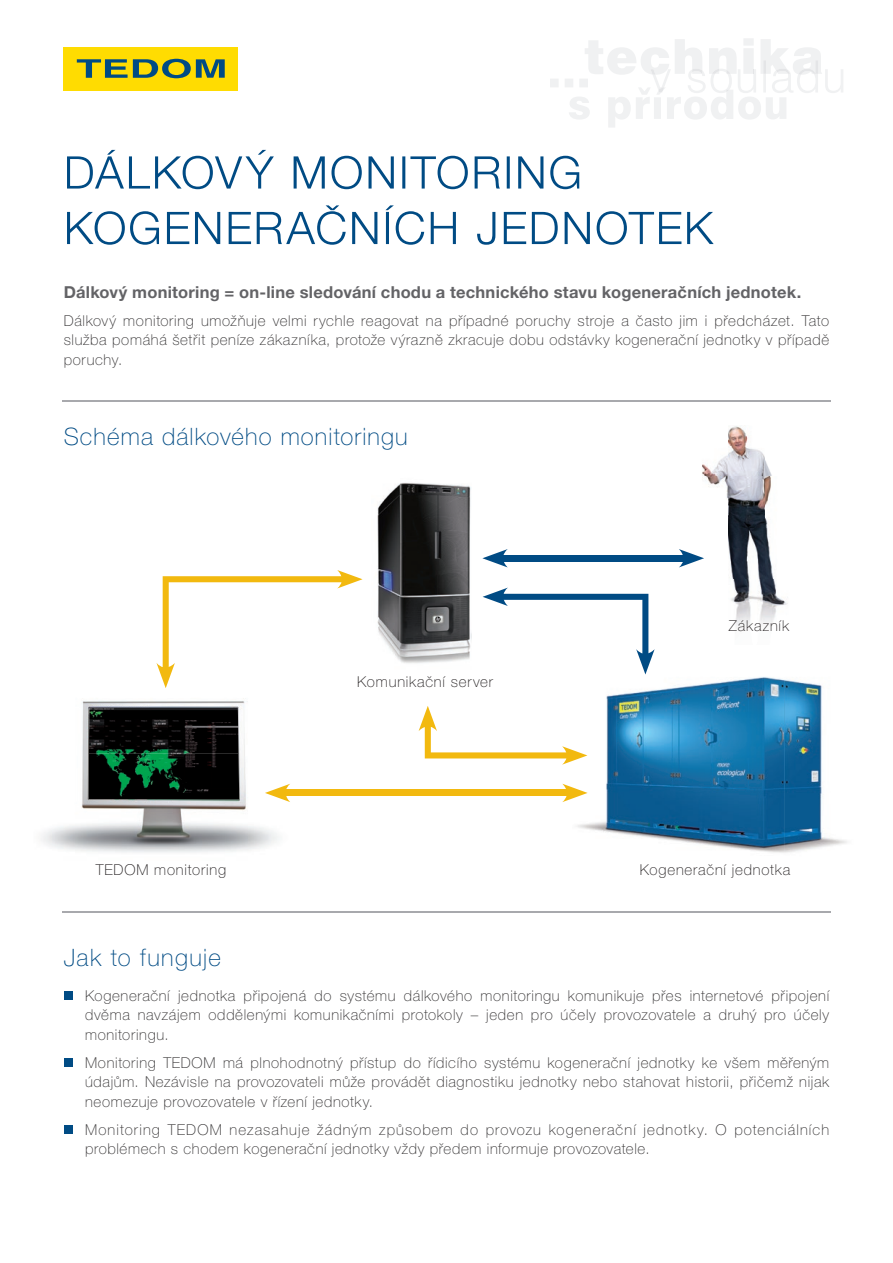
<style>
.page{position:relative;width:893px;height:1263px;background:#fff}
.page>*{position:absolute;margin:0;border:0;box-sizing:border-box;transform-origin:0 0}
.t1{font:100 24px "Helvetica Neue CE";letter-spacing:.045em;color:#004b84}
.t2{font:700 16.5px "Helvetica Neue CE";letter-spacing:.015em;color:#636366}
.t3{font:100 15px/19.5px "Helvetica Neue CE";letter-spacing:.045em;color:#312f30;text-align:justify}
.t4{font:100 15px "Helvetica Neue CE";letter-spacing:.055em;color:#231f20}
</style>
<div class="page">
<img style="left:41px;top:698px;width:261px;height:155px">
<img style="left:88px;top:708px;width:151px;height:92px">
<img style="left:549px;top:674px;width:298px;height:179px">
<img style="left:702px;top:426px;width:86px;height:202px">
<div style="left:280px;top:790px;width:293px;height:6px;background:#f2b90f"></div>
<svg style="left:265px;top:784px;width:25px;height:18px"></svg>
<svg style="left:562px;top:784px;width:26px;height:18px"></svg>
<div style="left:497px;top:555px;width:192px;height:6px;background:#004b84"></div>
<svg style="left:679px;top:549px;width:25px;height:18px"></svg>
<svg style="left:482px;top:549px;width:26px;height:18px"></svg>
<svg style="left:156px;top:570px;width:207px;height:118px"></svg>
<svg style="left:419px;top:706px;width:168px;height:59px"></svg>
<svg style="left:483px;top:588px;width:172px;height:86px"></svg>
<img style="left:377px;top:483px;width:95px;height:180px">
<div style="left:64px;top:47px;width:174px;height:43px;background:#ffdc01"></div>
<svg style="left:77px;top:59px;width:148px;height:19px"></svg>
<svg style="left:550px;top:38px;width:293px;height:89px"></svg>
<svg style="left:67px;top:205px;width:647px;height:40px"></svg>
<svg style="left:67px;top:150px;width:512px;height:39px"></svg>
<div style="left:64px;top:991px;width:8px;height:9px;background:#004b84"></div>
<div style="left:64px;top:1058px;width:8px;height:9px;background:#004b84"></div>
<div style="left:64px;top:1125px;width:8px;height:9px;background:#004b84"></div>
<hr style="left:62px;top:911px;width:769px;height:1px;background:#a8a9ad">
<hr style="left:62px;top:400px;width:769px;height:1px;background:#a8a9ad">
<p class="t2" style="left:64px;top:283px;width:739px">Dálkový monitoring = on-line sledování chodu a technického stavu kogeneračních jednotek.</p>
<p class="t3" style="left:64px;top:311px;width:767px">Dálkový monitoring umožňuje velmi rychle reagovat na případné poruchy stroje a často jim i předcházet. Tato služba pomáhá šetřit peníze zákazníka, protože výrazně zkracuje dobu odstávky kogenerační jednotky v případě poruchy.</p>
<h1 class="t1" style="left:64px;top:423px;width:345px">Schéma dálkového monitoringu</h1>
<p class="t4" style="left:357px;top:673px;width:137px">Komunikační server</p>
<p class="t4" style="left:729px;top:617px;width:62px">Zákazník</p>
<p class="t4" style="left:96px;top:861px;width:132px">TEDOM monitoring</p>
<p class="t4" style="left:640px;top:861px;width:152px">Kogenerační jednotka</p>
<h1 class="t1" style="left:64px;top:944px;width:159px">Jak to funguje</h1>
<p class="t3" style="left:85px;top:985px;width:746px">Kogenerační jednotka připojená do systému dálkového monitoringu komunikuje přes internetové připojení dvěma navzájem oddělenými komunikačními protokoly – jeden pro účely provozovatele a druhý pro účely monitoringu.</p>
<p class="t3" style="left:85px;top:1052px;width:746px">Monitoring TEDOM má plnohodnotný přístup do řídicího systému kogenerační jednotky ke všem měřeným údajům. Nezávisle na provozovateli může provádět diagnostiku jednotky nebo stahovat historii, přičemž nijak neomezuje provozovatele v řízení jednotky.</p>
<p class="t3" style="left:85px;top:1119px;width:746px">Monitoring TEDOM nezasahuje žádným způsobem do provozu kogenerační jednotky. O potenciálních problémech s chodem kogenerační jednotky vždy předem informuje provozovatele.</p>
</div>
